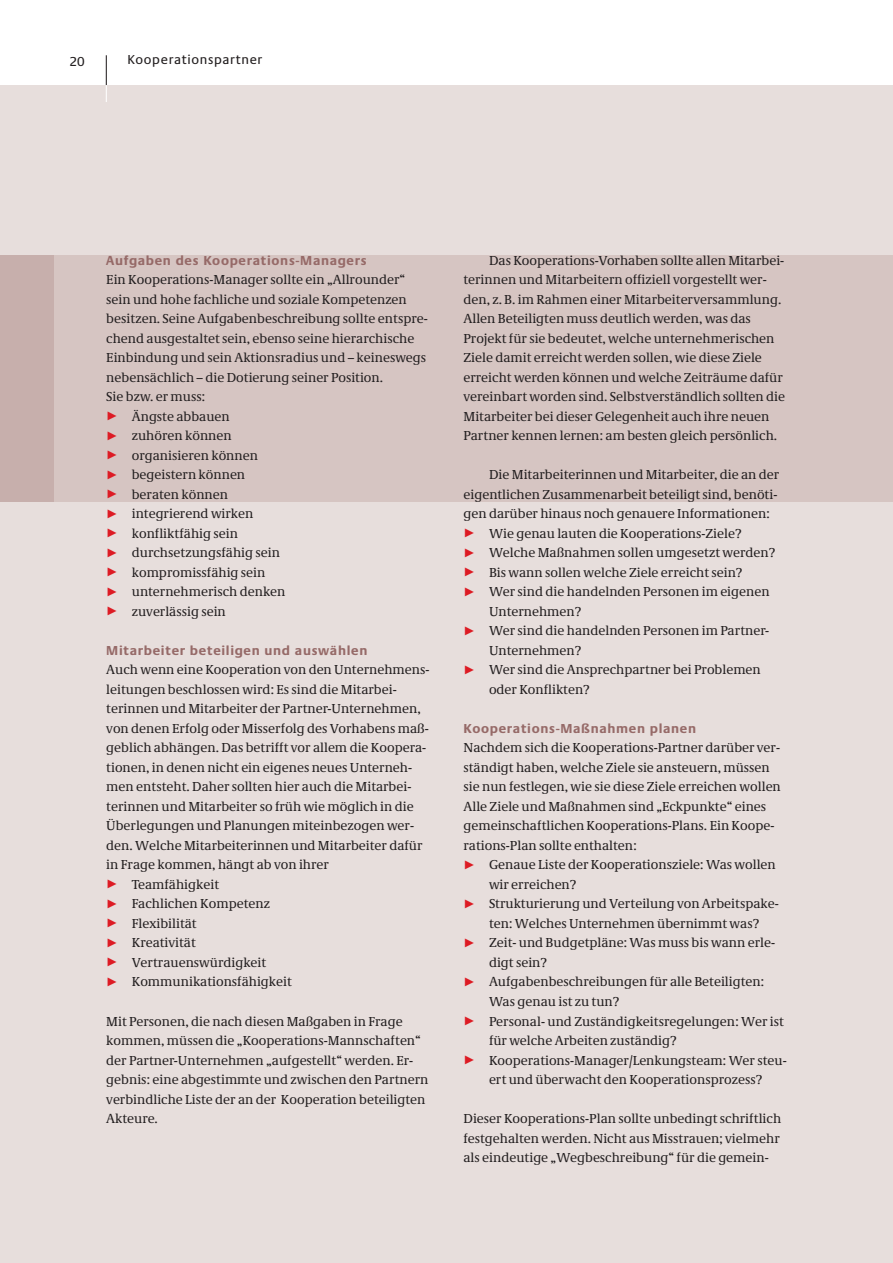
<style>
.page{position:relative;width:893px;height:1263px;background:#fff}
.page>*{position:absolute;margin:0;border:0;box-sizing:border-box;transform-origin:0 0}
.t1{font:13.5px/19.5px "Neue Demos";color:#231f20}
.t2{font:700 13.5px "Neue Praxis";letter-spacing:.05em;color:#966a68}
.t3{font:13.5px "Neue Praxis";letter-spacing:.05em;color:#231f20}
.s1{color:#dd1b24}
</style>
<div class="page">
<div style="left:0;top:85px;width:893px;height:1178px;background:#e7dedc"></div>
<div style="left:13px;top:255px;width:880px;height:247px;background:#d6c5c2"></div>
<svg style="left:106px;top:85px;width:1px;height:17px"></svg>
<div style="left:0;top:255px;width:53px;height:247px;background:#c7afac"></div>
<hr style="left:106px;top:55px;width:1px;height:30px;background:#231f20">
<p class="t3" style="left:70px;top:57px;width:16px">20</p>
<p class="t3" style="left:128px;top:54px;width:136px">Kooperationspartner</p>
<p class="t2" style="left:106px;top:255px;width:262px">Aufgaben des Kooperations-Managers</p>
<p class="t1" style="left:106px;top:271px;width:323px">Ein Kooperations-Manager sollte ein „Allrounder“ sein und hohe fachliche und soziale Kompetenzen besitzen. Seine Aufgabenbeschreibung sollte entspre&shy;chend ausgestaltet sein, ebenso seine hierarchische Einbindung und sein Aktionsradius und – keineswegs nebensächlich – die Dotierung seiner Position.<br>Sie bzw. er muss:</p>
<p class="t1" style="left:106px;top:408px;width:125px"><span class="s1">✓</span> Ängste abbauen</p>
<p class="t1" style="left:106px;top:427px;width:127px"><span class="s1">✓</span> zuhören können</p>
<p class="t1" style="left:106px;top:447px;width:153px"><span class="s1">✓</span> organisieren können</p>
<p class="t1" style="left:106px;top:466px;width:140px"><span class="s1">✓</span> begeistern können</p>
<p class="t1" style="left:106px;top:486px;width:123px"><span class="s1">✓</span> beraten können</p>
<p class="t1" style="left:106px;top:505px;width:149px"><span class="s1">✓</span> integrierend wirken</p>
<p class="t1" style="left:106px;top:525px;width:133px"><span class="s1">✓</span> konfliktfähig sein</p>
<p class="t1" style="left:106px;top:544px;width:175px"><span class="s1">✓</span> durchsetzungsfähig sein</p>
<p class="t1" style="left:106px;top:564px;width:161px"><span class="s1">✓</span> kompromissfähig sein</p>
<p class="t1" style="left:106px;top:583px;width:181px"><span class="s1">✓</span> unternehmerisch denken</p>
<p class="t1" style="left:106px;top:603px;width:121px"><span class="s1">✓</span> zuverlässig sein</p>
<p class="t2" style="left:106px;top:645px;width:263px">Mitarbeiter beteiligen und auswählen</p>
<p class="t1" style="left:106px;top:661px;width:325px">Auch wenn eine Kooperation von den Unterneh mens - leitungen beschlossen wird: Es sind die Mitarbei - terinnen und Mitarbeiter der Partner-Unternehmen, von denen Erfolg oder Misserfolg des Vorhabens maß&shy;geblich abhängen. Das betrifft vor allem die Koopera - tionen, in denen nicht ein eigenes neues Unter neh - men entsteht. Daher sollten hier auch die Mitarbei - terinnen und Mitarbeiter so früh wie möglich in die Überlegungen und Planungen miteinbezogen wer&shy;den. Welche Mitarbeiterinnen und Mitarbeiter dafür in Frage kommen, hängt ab von ihrer</p>
<p class="t1" style="left:106px;top:876px;width:114px"><span class="s1">✓</span> Teamfähigkeit</p>
<p class="t1" style="left:106px;top:895px;width:165px"><span class="s1">✓</span> Fachlichen Kompetenz</p>
<p class="t1" style="left:106px;top:915px;width:92px"><span class="s1">✓</span> Flexibilität</p>
<p class="t1" style="left:106px;top:934px;width:91px"><span class="s1">✓</span> Kreativität</p>
<p class="t1" style="left:106px;top:954px;width:161px"><span class="s1">✓</span> Vertrauenswürdigkeit</p>
<p class="t1" style="left:106px;top:973px;width:187px"><span class="s1">✓</span> Kommunikationsfähigkeit</p>
<p class="t1" style="left:106px;top:1012px;width:324px">Mit Personen, die nach diesen Maßgaben in Frage kommen, müssen die „Kooperations-Mannschaften“ der Partner-Unternehmen „aufgestellt“ werden. Er - gebnis: eine abgestimmte und zwischen den Part nern verbindliche Liste der an der Kooperation beteiligten Akteure.</p>
<p class="t1" style="left:463px;top:252px;width:323px;text-indent:26px">Das Kooperations-Vorhaben sollte allen Mit arbei - terinnen und Mitarbeitern offiziell vorgestellt wer&shy;den, z. B. im Rahmen einer Mitarbeiterversammlung.<br>Allen Beteiligten muss deutlich werden, was das Projekt für sie bedeutet, welche unternehmerischen Ziele damit erreicht werden sollen, wie diese Ziele erreicht werden können und welche Zeiträume dafür vereinbart worden sind. Selbstverständlich sollten die Mitarbeiter bei dieser Gelegenheit auch ihre neuen Partner kennen lernen: am besten gleich persönlich.</p>
<p class="t1" style="left:463px;top:466px;width:317px;text-indent:26px">Die Mitarbeiterinnen und Mitarbeiter, die an der eigentlichen Zusammenarbeit beteiligt sind, benöti&shy;gen darüber hinaus noch genauere Informationen:</p>
<p class="t1" style="left:463px;top:525px;width:280px"><span class="s1">✓</span> Wie genau lauten die Kooperations-Ziele?</p>
<p class="t1" style="left:463px;top:544px;width:313px"><span class="s1">✓</span> Welche Maßnahmen sollen umgesetzt werden?</p>
<p class="t1" style="left:463px;top:564px;width:280px"><span class="s1">✓</span> Bis wann sollen welche Ziele erreicht sein?</p>
<p class="t1" style="left:489px;top:583px;width:282px;text-indent:-26px"><span class="s1">✓</span> Wer sind die handelnden Personen im eigenen<br>Unternehmen?</p>
<p class="t1" style="left:489px;top:622px;width:282px;text-indent:-26px"><span class="s1">✓</span> Wer sind die handelnden Personen im Partner-<br>Unternehmen?</p>
<p class="t1" style="left:489px;top:661px;width:273px;text-indent:-26px"><span class="s1">✓</span> Wer sind die Ansprechpartner bei Problemen oder Konflikten?</p>
<p class="t2" style="left:463px;top:723px;width:234px">Kooperations-Maßnahmen planen</p>
<p class="t1" style="left:463px;top:739px;width:319px">Nachdem sich die Kooperations-Partner darüber ver&shy;ständigt haben, welche Ziele sie ansteuern, müssen sie nun festlegen, wie sie diese Ziele erreichen wollen Alle Ziele und Maßnahmen sind „Eckpunkte“ eines gemeinschaftlichen Kooperations-Plans. Ein Koope - rations-Plan sollte enthalten:</p>
<p class="t1" style="left:489px;top:856px;width:288px;text-indent:-26px"><span class="s1">✓</span> Genaue Liste der Kooperationsziele: Was wollen wir erreichen?</p>
<p class="t1" style="left:463px;top:895px;width:317px;text-align:center"><span class="s1">✓</span> Strukturierung und Verteilung von Arbeits pake - ten: Welches Unternehmen übernimmt was?</p>
<p class="t1" style="left:489px;top:934px;width:287px;text-indent:-26px"><span class="s1">✓</span> Zeit- und Budgetpläne: Was muss bis wann erle&shy;digt sein?</p>
<p class="t1" style="left:489px;top:973px;width:277px;text-indent:-26px"><span class="s1">✓</span> Aufgabenbeschreibungen für alle Beteiligten:<br>Was genau ist zu tun?</p>
<p class="t1" style="left:489px;top:1012px;width:296px;text-indent:-26px"><span class="s1">✓</span> Personal- und Zuständigkeitsregelungen: Wer ist für welche Arbeiten zuständig?</p>
<p class="t1" style="left:463px;top:1051px;width:325px;text-align:center"><span class="s1">✓</span> Kooperations-Manager/Lenkungsteam: Wer steu&shy;ert und überwacht den Kooperationsprozess?</p>
<p class="t1" style="left:463px;top:1110px;width:319px;text-align:justify">Dieser Kooperations-Plan sollte unbedingt schriftlich festgehalten werden. Nicht aus Misstrauen; vielmehr als eindeutige „Wegbeschreibung“ für die gemein-</p>
</div>
